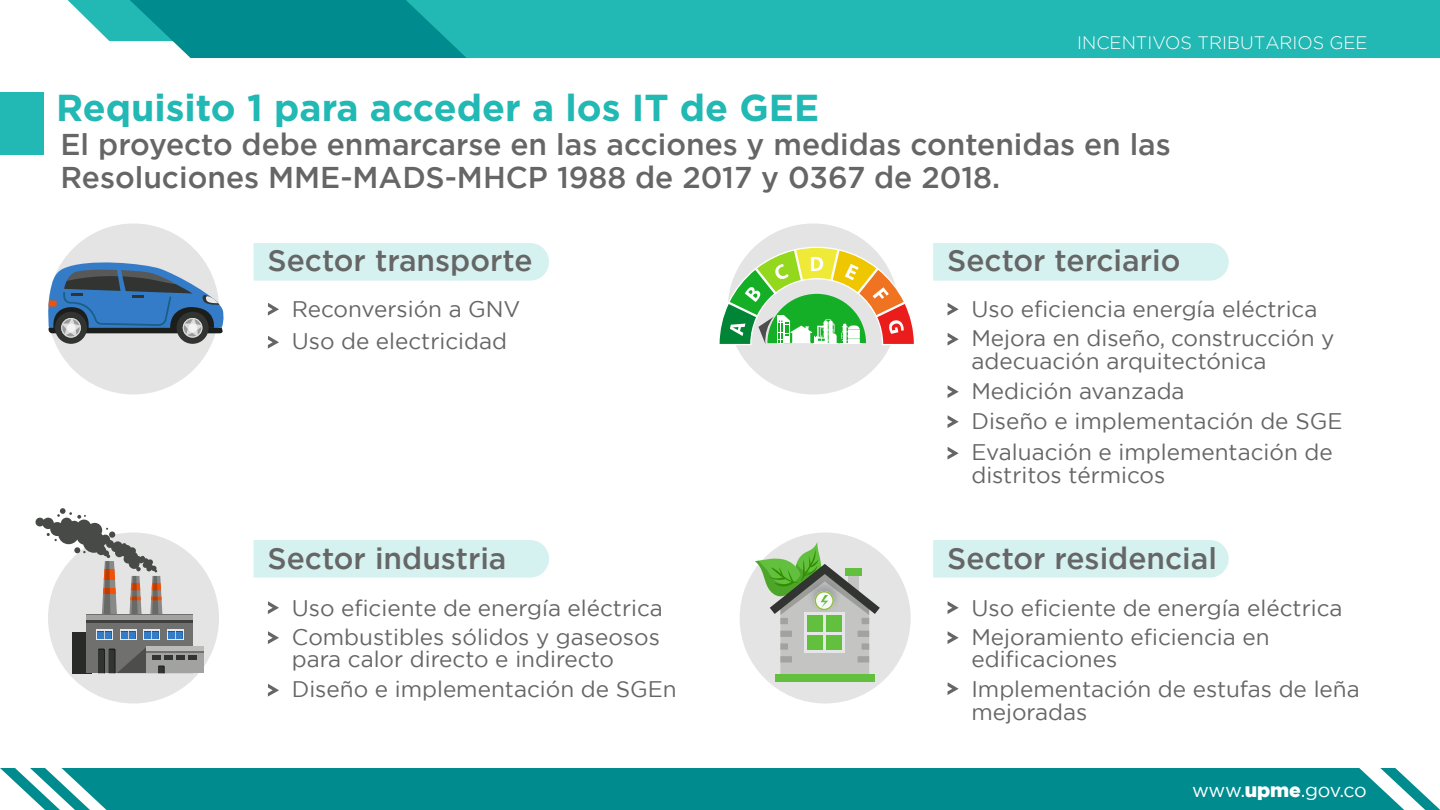
<style>
.page{position:relative;width:1440px;height:810px;background:#fff}
.page>*{position:absolute;margin:0;border:0;box-sizing:border-box;transform-origin:0 0}
.t1{font:700 37.5px "Gotham";color:#22b8b4}
.t2{font:500 30px/33px "Gotham";color:#666}
.t3{font:22.5px/29.2px "Gotham";color:#666}
.t4{font:19.5px "Gotham";letter-spacing:-.02em;color:#fff}
.t5{font:300 18px "Gotham";color:#fff}
.s1{font-weight:900}
</style>
<div class="page">
<div style="left:90px;top:768px;width:1290px;height:42px;background:#008b8e"></div>
<svg style="left:1380px;top:768px;width:60px;height:42px"></svg>
<svg style="left:0;top:768px;width:90px;height:42px"></svg>
<svg style="left:68px;top:0;width:338px;height:58px;background:#28a1a3"></svg>
<div style="left:406px;top:0;width:1034px;height:58px;background:#22b8b4"></div>
<div style="left:254px;top:243px;width:295px;height:38px;background:#d5f1f0"></div>
<div style="left:254px;top:540px;width:295px;height:38px;background:#d5f1f0"></div>
<div style="left:933px;top:243px;width:295px;height:38px;background:#d5f1f0"></div>
<svg style="left:268px;top:303px;width:11px;height:13px"></svg>
<svg style="left:268px;top:336px;width:11px;height:13px"></svg>
<svg style="left:268px;top:601px;width:11px;height:13px"></svg>
<svg style="left:268px;top:631px;width:11px;height:13px"></svg>
<svg style="left:268px;top:684px;width:11px;height:13px"></svg>
<div style="left:48px;top:224px;width:171px;height:170px;background:#e4e4e4;border-radius:50%"></div>
<div style="left:728px;top:224px;width:170px;height:170px;background:#e4e4e4;border-radius:50%"></div>
<div style="left:48px;top:532px;width:171px;height:172px;background:#e4e4e4;border-radius:50%"></div>
<div style="left:740px;top:532px;width:170px;height:172px;background:#e4e4e4;border-radius:50%"></div>
<div style="left:933px;top:540px;width:295px;height:38px;background:#d5f1f0"></div>
<svg style="left:947px;top:601px;width:12px;height:13px"></svg>
<svg style="left:947px;top:631px;width:12px;height:13px"></svg>
<svg style="left:947px;top:682px;width:12px;height:13px"></svg>
<svg style="left:947px;top:303px;width:12px;height:13px"></svg>
<svg style="left:947px;top:333px;width:12px;height:13px"></svg>
<svg style="left:947px;top:385px;width:12px;height:13px"></svg>
<svg style="left:947px;top:415px;width:12px;height:13px"></svg>
<svg style="left:947px;top:447px;width:12px;height:13px"></svg>
<div style="left:177px;top:312px;width:32px;height:32px;background:#323431;border-radius:50%"></div>
<div style="left:55px;top:312px;width:32px;height:32px;background:#323431;border-radius:50%"></div>
<svg style="left:183px;top:318px;width:19px;height:20px"></svg>
<svg style="left:61px;top:318px;width:20px;height:20px"></svg>
<svg style="left:48px;top:258px;width:176px;height:78px"></svg>
<div style="left:775px;top:674px;width:99px;height:8px;background:#63c03f"></div>
<svg style="left:755px;top:542px;width:125px;height:133px"></svg>
<div style="left:73px;top:632px;width:19px;height:41px;background:#282a27"></div>
<div style="left:86px;top:615px;width:107px;height:58px;background:#70716f"></div>
<svg style="left:182px;top:619px;width:11px;height:3px"></svg>
<hr style="left:86px;top:615px;width:107px;height:4px;background:#a2a2a1">
<div style="left:146px;top:647px;width:57px;height:26px;background:#a2a2a1"></div>
<div style="left:146px;top:647px;width:57px;height:6px;background:#70706f"></div>
<hr style="left:146px;top:647px;width:57px;height:4px;background:#bbbbba">
<div style="left:96px;top:630px;width:17px;height:10px;background:#e6e8eb"></div>
<div style="left:120px;top:630px;width:16px;height:10px;background:#e6e8eb"></div>
<div style="left:143px;top:630px;width:17px;height:10px;background:#e6e8eb"></div>
<svg style="left:167px;top:630px;width:16px;height:10px"></svg>
<div style="left:189px;top:655px;width:8px;height:5px;background:#323431"></div>
<svg style="left:98px;top:646px;width:95px;height:27px"></svg>
<svg style="left:35px;top:508px;width:147px;height:131px"></svg>
<svg style="left:719px;top:246px;width:195px;height:99px"></svg>
<div style="left:0;top:92px;width:44px;height:62px;background:#22b8b4"></div>
<h1 class="t1" style="left:56px;top:83px;width:765px">Requisito 1 para acceder a los IT de GEE</h1>
<p class="t5" style="left:1077px;top:31px;width:292px">INCENTIVOS TRIBUTARIOS GEE</p>
<h2 class="t2" style="left:61px;top:128px;width:1112px">El proyecto debe enmarcarse en las acciones y medidas contenidas en las<br>Resoluciones MME-MADS-MHCP 1988 de 2017 y 0367 de 2018.</h2>
<h2 class="t2" style="left:268px;top:243px;width:266px">Sector transporte</h2>
<p class="t3" style="left:292px;top:293px;width:230px;line-height:32.2px">Reconversión a GNV<br>Uso de electricidad</p>
<h2 class="t2" style="left:268px;top:542px;width:240px">Sector industria</h2>
<p class="t3" style="left:292px;top:593px;width:373px">Uso eficiente de energía eléctrica<br>Combustibles sólidos y gaseosos</p>
<p class="t3" style="left:292px;top:644px;width:386px;line-height:30px">para calor directo e indirecto<br>Diseño e implementación de SGEn</p>
<h2 class="t2" style="left:947px;top:243px;width:235px">Sector terciario</h2>
<p class="t3" style="left:971px;top:294px;width:365px">Uso eficiencia energía eléctrica<br>Mejora en diseño, construcción y</p>
<p class="t3" style="left:971px;top:345px;width:373px;line-height:30.5px">adecuación arquitectónica<br>Medición avanzada<br>Diseño e implementación de SGE<br>Evaluación e implementación de</p>
<p class="t3" style="left:971px;top:460px;width:195px">distritos térmicos</p>
<h2 class="t2" style="left:947px;top:542px;width:271px">Sector residencial</h2>
<p class="t3" style="left:971px;top:593px;width:373px">Uso eficiente de energía eléctrica<br>Mejoramiento eficiencia en</p>
<p class="t3" style="left:971px;top:644px;width:390px;line-height:30px">edificaciones<br>Implementación de estufas de leña</p>
<p class="t3" style="left:971px;top:697px;width:117px">mejoradas</p>
<p class="t4" style="left:1192px;top:778px;width:176px">www.<span class="s1">upme</span>.gov.co</p>
</div>
